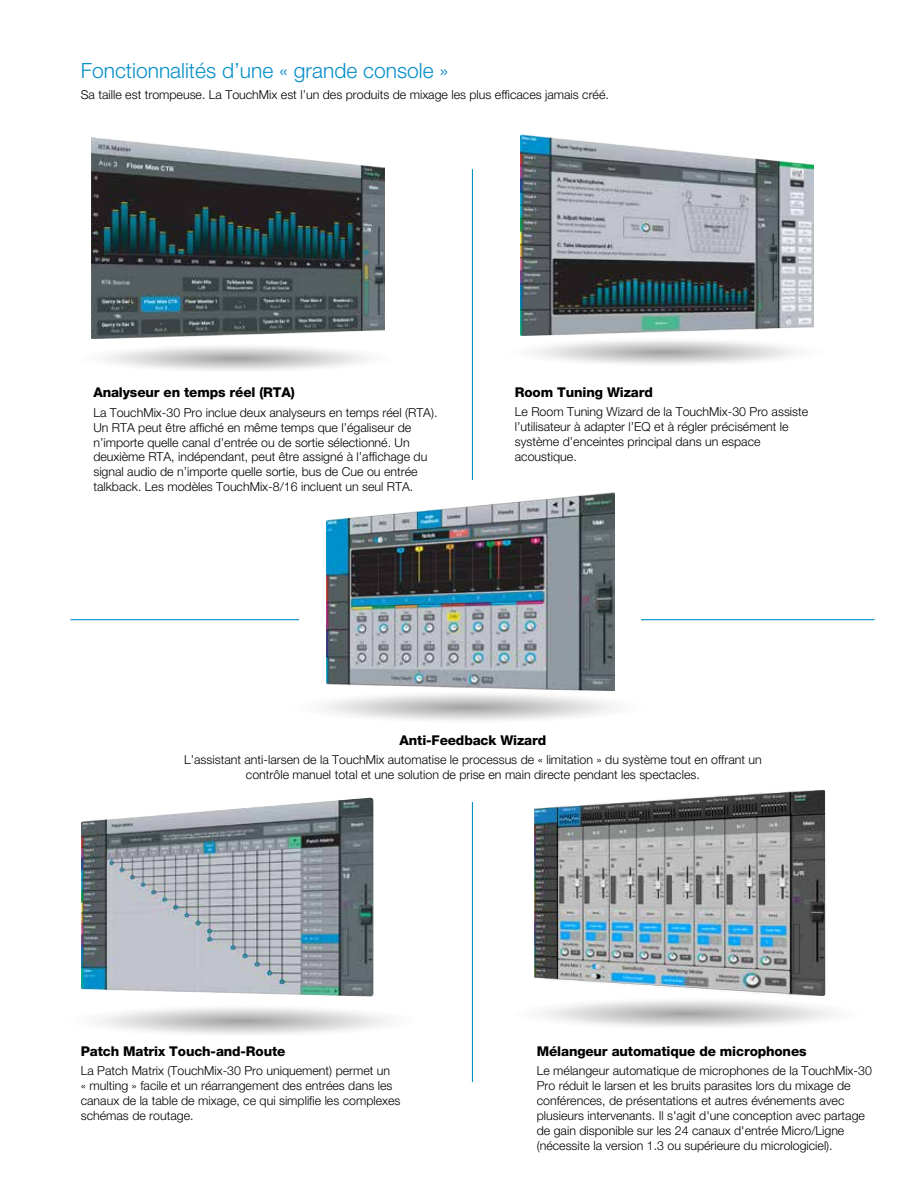
<style>
.page{position:relative;width:918px;height:1188px;background:#fff}
.page>*{position:absolute;margin:0;border:0;box-sizing:border-box;transform-origin:0 0}
.t1{font:300 21px "Helvetica Neue LT Pro";color:#068fc9}
.t2{font:800 13.5px "Helvetica Neue LT Pro";letter-spacing:-.01em;color:#000}
.t3{font:300 12.3px/14.9px "Helvetica Neue LT Pro";color:#000}
</style>
<div class="page">
<svg style="left:99px;top:1008px;width:288px;height:26px"></svg>
<hr style="left:71px;top:619px;width:803px;height:1px;background:#068fc9">
<img style="left:92px;top:138px;width:292px;height:201px">
<svg style="left:107px;top:347px;width:259px;height:23px"></svg>
<hr style="left:472px;top:170px;width:1px;height:912px;background:#068fc9">
<svg style="left:536px;top:340px;width:259px;height:24px"></svg>
<img style="left:521px;top:135px;width:292px;height:201px">
<div style="left:299px;top:480px;width:342px;height:321px;background:#fff"></div>
<svg style="left:325px;top:690px;width:290px;height:31px"></svg>
<img style="left:326px;top:493px;width:288px;height:197px">
<img style="left:81px;top:798px;width:292px;height:198px">
<img style="left:534px;top:790px;width:291px;height:206px">
<svg style="left:543px;top:1000px;width:288px;height:27px"></svg>
<h1 class="t1" style="left:81px;top:58px;width:369px">Fonctionnalités d’une « grande console »</h1>
<p class="t3" style="left:81px;top:87px;width:530px">Sa taille est trompeuse. La TouchMix est l’un des produits de mixage les plus efficaces jamais créé.</p>
<p class="t2" style="left:93px;top:385px;width:203px">Analyseur en temps réel (RTA)</p>
<p class="t3" style="left:93px;top:405px;width:346px">La TouchMix-30 Pro inclue deux analyseurs en temps réel (RTA).<br>Un RTA peut être affiché en même temps que l’égaliseur de n’importe quelle canal d’entrée ou de sortie sélectionné. Un deuxième RTA, indépendant, peut être assigné à l’affichage du signal audio de n’importe quelle sortie, bus de Cue ou entrée talkback. Les modèles TouchMix-8/16 incluent un seul RTA.</p>
<p class="t2" style="left:515px;top:384px;width:139px">Room Tuning Wizard</p>
<p class="t3" style="left:515px;top:404px;width:295px">Le Room Tuning Wizard de la TouchMix-30 Pro assiste l’utilisateur à adapter l’EQ et à régler précisément le système d’enceintes principal dans un espace acoustique.</p>
<p class="t2" style="left:400px;top:732px;width:148px">Anti-Feedback Wizard</p>
<p class="t3" style="left:184px;top:752px;width:579px;text-align:center">L’assistant anti-larsen de la TouchMix automatise le processus de « limitation » du système tout en offrant un contrôle manuel total et une solution de prise en main directe pendant les spectacles.</p>
<p class="t2" style="left:81px;top:1043px;width:206px">Patch Matrix Touch-and-Route</p>
<p class="t3" style="left:81px;top:1063px;width:321px">La Patch Matrix (TouchMix-30 Pro uniquement) permet un<br>« multing » facile et un réarrangement des entrées dans les canaux de la table de mixage, ce qui simplifie les complexes schémas de routage.</p>
<p class="t2" style="left:537px;top:1043px;width:271px">Mélangeur automatique de microphones</p>
<p class="t3" style="left:537px;top:1063px;width:337px">Le mélangeur automatique de microphones de la TouchMix-30<br>Pro réduit le larsen et les bruits parasites lors du mixage de conférences, de présentations et autres événements avec plusieurs intervenants. Il s'agit d'une conception avec partage de gain disponible sur les 24 canaux d'entrée Micro/Ligne (nécessite la version 1.3 ou supérieure du micrologiciel).</p>
</div>
